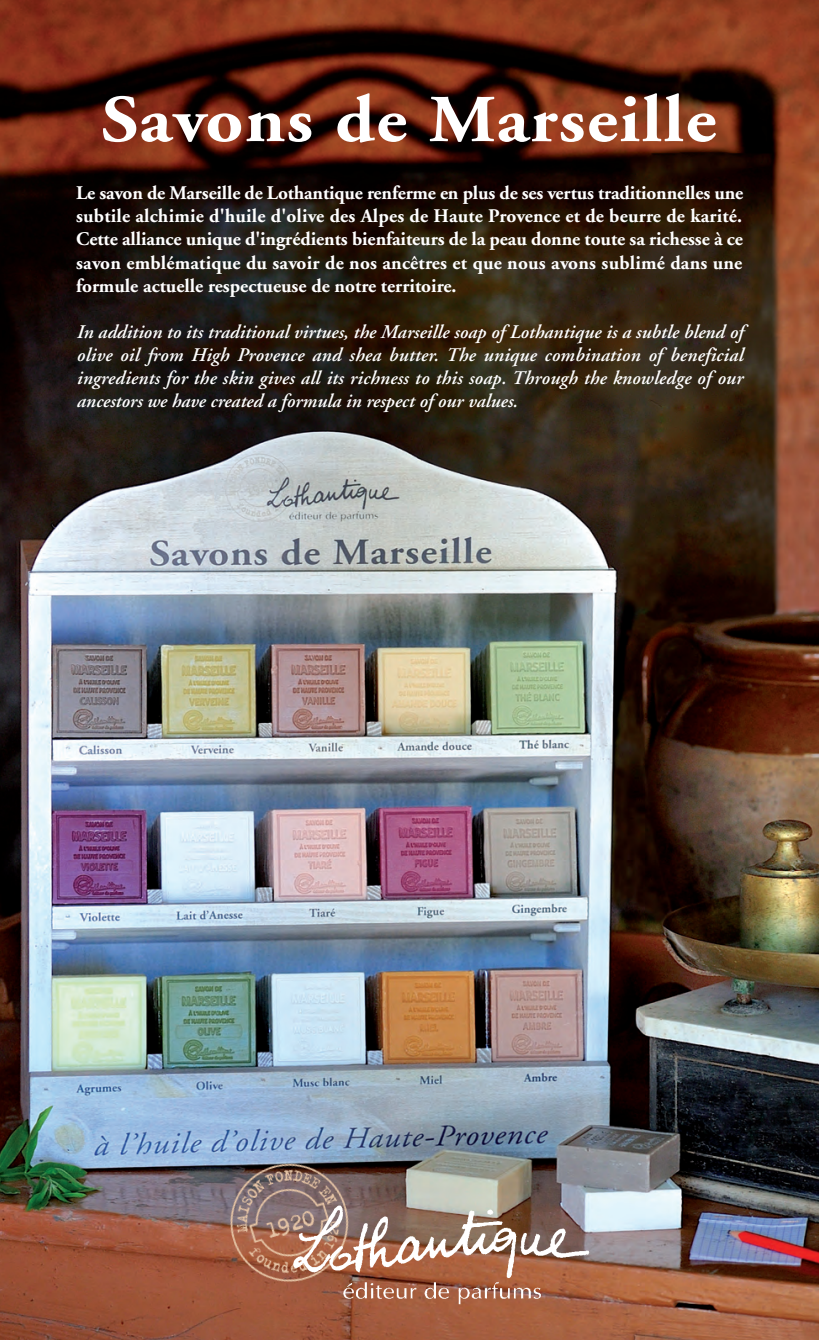
<style>
.page{position:relative;width:819px;height:1340px;background:#fff}
.page>*{position:absolute;margin:0;border:0;box-sizing:border-box;transform-origin:0 0}
.t1{font:700 66.85px "Adobe Garamond";letter-spacing:.02em;color:#fff;scale:1.1 1}
.t2{font:700 19.25px/23.1px "Adobe Garamond";color:#fff;text-align:justify}
.t3{font:italic 600 19.25px/23.1px "Adobe Garamond";color:#fff;text-align:justify}
</style>
<div class="page">
<img style="left:0;top:0;width:819px;height:1339px">
<img style="left:225px;top:1154px;width:133px;height:140px">
<img style="left:287px;top:1195px;width:306px;height:120px">
<h1 class="t1" style="left:101px;top:93px;width:560px">Savons de Marseille</h1>
<p class="t2" style="left:76px;top:183px;width:668px">Le savon de Marseille de Lothantique renferme en plus de ses vertus traditionnelles une subtile alchimie d'huile d'olive des Alpes de Haute Provence et de beurre de karité.<br>Cette alliance unique d'ingrédients bienfaiteurs de la peau donne toute sa richesse à ce savon emblématique du savoir de nos ancêtres et que nous avons sublimé dans une formule actuelle respectueuse de notre territoire.</p>
<p class="t3" style="left:76px;top:322px;width:668px">In addition to its traditional virtues, the Marseille soap of Lothantique is a subtle blend of olive oil from High Provence and shea butter. The unique combination of beneficial ingredients for the skin gives all its richness to this soap. Through the knowledge of our ancestors we have created a formula in respect of our values.</p>
</div>
